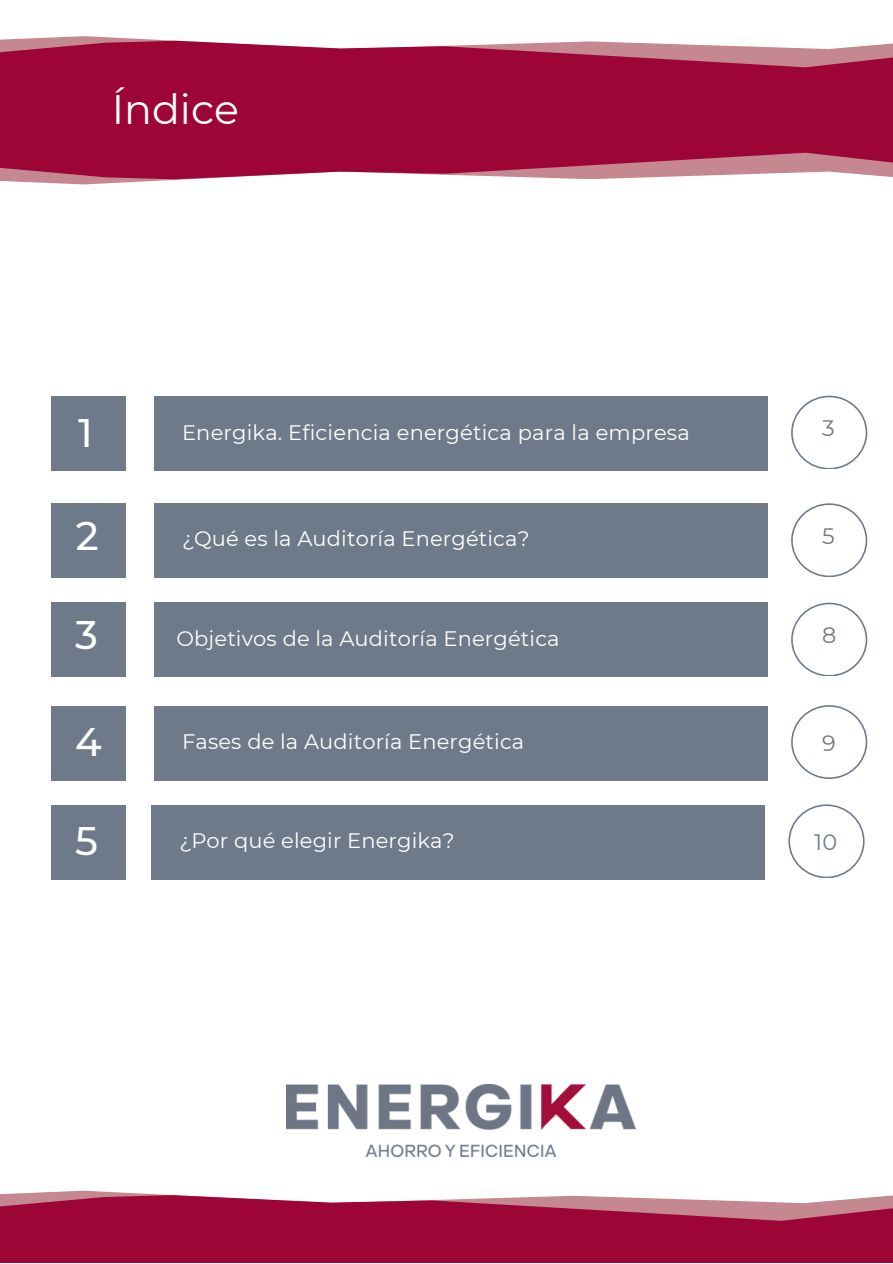
<style>
.page{position:relative;width:893px;height:1264px;background:#fff}
.page>*{position:absolute;margin:0;border:0;box-sizing:border-box;transform-origin:0 0}
.t1{font:41.1px "Montserrat";color:#fff}
.t2{font:500 39.75px "Montserrat";color:#fff}
.t3{font:22.35px "Montserrat";color:#6e7989}
.t4{font:21px "Montserrat";letter-spacing:.005em;color:#fff}
</style>
<div class="page">
<svg style="left:0;top:36px;width:181px;height:5px"></svg>
<svg style="left:0;top:179px;width:593px;height:5px"></svg>
<svg style="left:0;top:41px;width:892px;height:138px;background:#a61e49"></svg>
<img style="left:286px;top:1084px;width:349px;height:72px">
<svg style="left:0;top:1190px;width:168px;height:5px"></svg>
<svg style="left:0;top:1195px;width:892px;height:67px;background:#a7204b"></svg>
<div style="left:51px;top:396px;width:75px;height:75px;background:#6e7989"></div>
<div style="left:51px;top:502px;width:75px;height:75px;background:#6e7989"></div>
<div style="left:51px;top:602px;width:75px;height:74px;background:#6e7989"></div>
<div style="left:51px;top:706px;width:75px;height:74px;background:#6e7989"></div>
<div style="left:154px;top:396px;width:613px;height:75px;background:#6e7989"></div>
<div style="left:154px;top:502px;width:613px;height:75px;background:#6e7989"></div>
<div style="left:154px;top:602px;width:613px;height:74px;background:#6e7989"></div>
<div style="left:154px;top:706px;width:613px;height:74px;background:#6e7989"></div>
<svg style="left:791px;top:396px;width:76px;height:73px"></svg>
<svg style="left:791px;top:503px;width:76px;height:73px"></svg>
<svg style="left:791px;top:602px;width:76px;height:74px"></svg>
<svg style="left:791px;top:705px;width:76px;height:73px"></svg>
<div style="left:51px;top:805px;width:75px;height:74px;background:#6e7989"></div>
<div style="left:151px;top:805px;width:613px;height:74px;background:#6e7989"></div>
<svg style="left:788px;top:804px;width:76px;height:73px"></svg>
<h1 class="t1" style="left:112px;top:84px;width:129px">Índice</h1>
<h2 class="t2" style="left:78px;top:409px;width:16px">1</h2>
<h2 class="t2" style="left:76px;top:511px;width:24px">2</h2>
<h2 class="t2" style="left:75px;top:610px;width:24px">3</h2>
<h2 class="t2" style="left:75px;top:718px;width:28px">4</h2>
<h2 class="t2" style="left:75px;top:817px;width:24px">5</h2>
<p class="t4" style="left:182px;top:419px;width:509px">Energika. Eficiencia energética para la empresa</p>
<p class="t3" style="left:822px;top:414px;width:14px">3</p>
<p class="t4" style="left:182px;top:525px;width:349px">¿Qué es la Auditoría Energética?</p>
<p class="t3" style="left:822px;top:522px;width:14px">5</p>
<p class="t4" style="left:176px;top:625px;width:384px">Objetivos de la Auditoría Energética</p>
<p class="t3" style="left:822px;top:621px;width:16px">8</p>
<p class="t4" style="left:182px;top:728px;width:344px">Fases de la Auditoría Energética</p>
<p class="t3" style="left:822px;top:729px;width:15px">9</p>
<p class="t4" style="left:179px;top:828px;width:277px">¿Por qué elegir Energika?</p>
<p class="t3" style="left:814px;top:828px;width:25px">10</p>
</div>
